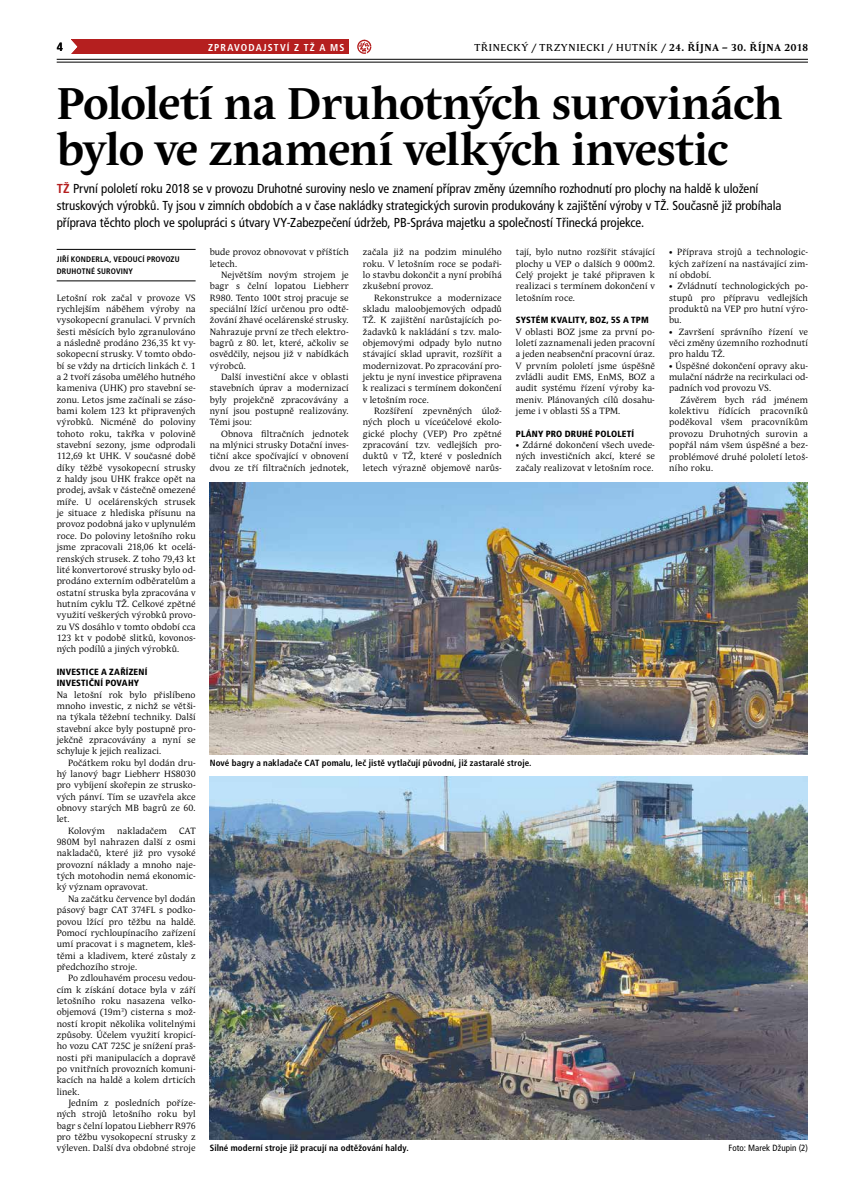
<style>
.page{position:relative;width:842px;height:1191px;background:#fff}
.page>*{position:absolute;margin:0;border:0;box-sizing:border-box;transform-origin:0 0}
.t1{font:700 44px/46px "Andulka Text Pro";letter-spacing:-.015em;color:#000}
.t2{font:condensed 13px/17px "Frutiger CE";letter-spacing:-.005em;color:#000}
.t3{font:700 condensed 12px "Frutiger CE";color:#000}
.t4{font:10px "Andulka Text Pro";letter-spacing:.065em;color:#000}
.t5{font:700 condensed 10px "Frutiger CE";letter-spacing:.11em;color:#fff}
.t6{font:9px/11.3px "Andulka Book Pro";letter-spacing:.015em;color:#000;text-align:justify}
.t7{font:700 condensed 9px "Frutiger CE";letter-spacing:.01em;color:#000}
.t8{font:900 condensed 9px/11.3px "Frutiger CE";letter-spacing:.015em;color:#000}
.t9{font:condensed 9px "Frutiger CE";letter-spacing:.005em;color:#000}
.t10{font:700 condensed 8px/11.3px "Frutiger CE";letter-spacing:.02em;color:#000}
.s1{font-weight:700}
.s2{font-weight:700;color:#b51f1f}
</style>
<div class="page">
<hr style="left:57px;top:59px;width:751px;height:1px;background:#000">
<hr style="left:57px;top:62px;width:751px;height:1px;background:#000">
<div style="left:71px;top:40px;width:278px;height:14px;background:#b51f1f"></div>
<svg style="left:71px;top:40px;width:6px;height:14px"></svg>
<hr style="left:57px;top:249px;width:139px;height:1px;background:#000">
<hr style="left:57px;top:281px;width:139px;height:1px;background:#000">
<img style="left:210px;top:777px;width:598px;height:363px">
<img style="left:210px;top:482px;width:598px;height:272px">
<svg style="left:357px;top:40px;width:14px;height:14px"></svg>
<p class="t4" style="left:475px;top:41px;width:335px">TŘINECKÝ / TRZYNIECKI / HUTNÍK / <span class="s1">24. října – 30. října 2018</span></p>
<h1 class="t1" style="left:57px;top:81px;width:727px">Pololetí na Druhotných surovinách bylo ve znamení velkých investic</h1>
<p class="t2" style="left:57px;top:180px;width:726px"><span class="s2">TŽ</span> První pololetí roku 2018 se v provozu Druhotné suroviny neslo ve znamení příprav změny územního rozhodnutí pro plochy na haldě k uložení struskových výrobků. Ty jsou v zimních obdobích a v čase nakládky strategických surovin produkovány k zajištění výroby v TŽ. Současně již probíhala příprava těchto ploch ve spolupráci s útvary VY-Zabezpečení údržeb, PB-Správa majetku a společností Třinecká projekce.</p>
<p class="t10" style="left:57px;top:254px;width:124px">JIŘÍ KONDERLA, VEDOUCÍ PROVOZU<br>DRUHOTNÉ SUROVINY</p>
<p class="t6" style="left:57px;top:292px;width:140px">Letošní rok začal v provoze VS rychlejším náběhem výroby na vysokopecní granulaci. V prvních šesti měsících bylo zgranulováno a následně prodáno 236,35 kt vy&shy;sokopecní strusky. V tomto obdo&shy;bí se vždy na drticích linkách č. 1 a 2 tvoří zásoba umělého hutného kameniva (UHK) pro stavební se&shy;zonu. Letos jsme začínali se záso&shy;bami kolem 123 kt připravených výrobků. Nicméně do poloviny tohoto roku, takřka v polovině stavební sezony, jsme odprodali 112,69 kt UHK. V současné době díky těžbě vysokopecní strusky z haldy jsou UHK frakce opět na prodej, avšak v částečně omezené míře. U ocelárenských strusek je situace z hlediska přísunu na provoz podobná jako v uplynulém roce. Do poloviny letošního roku jsme zpracovali 218,06 kt ocelá&shy;renských strusek. Z toho 79,43 kt lité konvertorové strusky bylo od&shy;prodáno externím odběratelům a ostatní struska byla zpracována v hutním cyklu TŽ. Celkové zpětné využití veškerých výrobků provo&shy;zu VS dosáhlo v tomto období cca 123 kt v podobě slitků, kovonos&shy;ných podílů a jiných výrobků.</p>
<p class="t8" style="left:57px;top:666px;width:84px">INVESTICE A ZAŘÍZENÍ<br>INVESTIČNÍ POVAHY</p>
<p class="t6" style="left:57px;top:689px;width:140px">Na letošní rok bylo přislíbeno mnoho investic, z nichž se větši&shy;na týkala těžební techniky. Další stavební akce byly postupně pro&shy;jekčně zpracovávány a nyní se schyluje k jejich realizaci.</p>
<p class="t6" style="left:68px;top:757px;width:129px">Počátkem roku byl dodán dru-</p>
<p class="t6" style="left:57px;top:768px;width:140px">hý lanový bagr Liebherr HS8030</p>
<p class="t6" style="left:57px;top:779px;width:140px">pro vybíjení skořepin ze strusko-</p>
<p class="t6" style="left:57px;top:791px;width:140px">vých pánví. Tím se uzavřela akce</p>
<p class="t6" style="left:57px;top:802px;width:140px">obnovy starých MB bagrů ze 60.</p>
<p class="t6" style="left:57px;top:813px;width:14px">let.</p>
<p class="t6" style="left:68px;top:825px;width:38px">Kolovým</p>
<p class="t6" style="left:117px;top:825px;width:51px">nakladačem</p>
<h3 class="t3" style="left:57px;top:40px;width:8px">4</h3>
<p class="t5" style="left:208px;top:41px;width:27px">Zpravodaj</p>
<p class="t5" style="left:268px;top:41px;width:77px">ství z TŽ a MS</p>
<p class="t6" style="left:210px;top:246px;width:140px">bude provoz obnovovat v příštích letech.</p>
<p class="t6" style="left:210px;top:269px;width:140px;text-indent:11px">Největším novým strojem je bagr s čelní lopatou Liebherr R980. Tento 100t stroj pracuje se speciální lžící určenou pro odtě&shy;žování žhavé ocelárenské strusky.<br>Nahrazuje první ze třech elektro&shy;bagrů z 80. let, které, ačkoliv se osvědčily, nejsou již v nabídkách výrobců.</p>
<p class="t6" style="left:210px;top:371px;width:140px;text-indent:11px">Další investiční akce v oblasti stavebních úprav a modernizací byly projekčně zpracovávány a nyní jsou postupně realizovány.<br>Těmi jsou:</p>
<p class="t6" style="left:210px;top:428px;width:140px;text-indent:11px">Obnova filtračních jednotek na mlýnici strusky Dotační inves&shy;tiční akce spočívající v obnovení dvou ze tří filtračních jednotek,</p>
<p class="t6" style="left:363px;top:246px;width:140px">začala již na podzim minulého roku. V letošním roce se podaři&shy;lo stavbu dokončit a nyní probíhá zkušební provoz.</p>
<p class="t6" style="left:363px;top:292px;width:140px;text-indent:11px">Rekonstrukce a modernizace skladu maloobjemových odpadů TŽ. K zajištění narůstajících po&shy;žadavků k nakládání s tzv. malo&shy;objemovými odpady bylo nutno stávající sklad upravit, rozšířit a modernizovat. Po zpracování pro&shy;jektu je nyní investice připravena k realizaci s termínem dokončení v letošním roce.</p>
<p class="t6" style="left:363px;top:405px;width:140px;text-indent:11px">Rozšíření zpevněných úlož&shy;ných ploch u víceúčelové ekolo&shy;gické plochy (VEP) Pro zpětné zpracování tzv. vedlejších pro&shy;duktů v TŽ, které v posledních letech výrazně objemově narůs-</p>
<p class="t6" style="left:516px;top:246px;width:140px">tají, bylo nutno rozšířit stávající plochy u VEP o dalších 9 000m2.<br>Celý projekt je také připraven k realizaci s termínem dokončení v letošním roce.</p>
<p class="t8" style="left:516px;top:315px;width:134px">SYSTÉM KVALITY, BOZ, 5S A TPM</p>
<p class="t6" style="left:516px;top:326px;width:140px">V oblasti BOZ jsme za první po&shy;loletí zaznamenali jeden pracovní a jeden neabsenční pracovní úraz.<br>V prvním pololetí jsme úspěšně zvládli audit EMS, EnMS, BOZ a audit systému řízení výroby ka&shy;meniv. Plánovaných cílů dosahu&shy;jeme i v oblasti 5S a TPM.</p>
<p class="t8" style="left:516px;top:428px;width:111px">PLÁNY PRO DRUHÉ POLOLETÍ</p>
<p class="t6" style="left:516px;top:439px;width:140px">• Zdárné dokončení všech uvede&shy;ných investičních akcí, které se začaly realizovat v letošním roce.</p>
<p class="t6" style="left:669px;top:246px;width:140px">• Příprava strojů a technologic&shy;kých zařízení na nastávající zim&shy;ní období.</p>
<p class="t6" style="left:669px;top:280px;width:140px">• Zvládnutí technologických po&shy;stupů pro přípravu vedlejších produktů na VEP pro hutní výro&shy;bu.</p>
<p class="t6" style="left:669px;top:326px;width:140px">• Završení správního řízení ve věci změny územního rozhodnutí pro haldu TŽ.</p>
<p class="t6" style="left:669px;top:360px;width:140px">• Úspěšné dokončení opravy aku&shy;mulační nádrže na recirkulaci od&shy;padních vod provozu VS.</p>
<p class="t6" style="left:669px;top:394px;width:140px;text-indent:11px">Závěrem bych rád jménem kolektivu řídících pracovníků poděkoval všem pracovníkům provozu Druhotných surovin a popřál nám všem úspěšné a bez&shy;problémové druhé pololetí letoš&shy;ního roku.</p>
<p class="t7" style="left:210px;top:757px;width:323px">Nové bagry a nakladače CAT pomalu, leč jistě vytlačují původní, již zastaralé stroje.</p>
<p class="t6" style="left:57px;top:825px;width:140px;text-indent:122px">CAT 980M byl nahrazen další z osmi nakladačů, které již pro vysoké provozní náklady a mnoho naje&shy;tých motohodin nemá ekonomic&shy;ký význam opravovat.</p>
<p class="t6" style="left:57px;top:893px;width:140px;text-indent:11px">Na začátku července byl dodán pásový bagr CAT 374FL s podko&shy;povou lžící pro těžbu na haldě.<br>Pomocí rychloupínacího zařízení umí pracovat i s magnetem, kleš&shy;těmi a kladivem, které zůstaly z předchozího stroje.</p>
<p class="t6" style="left:57px;top:972px;width:140px;text-indent:11px">Po zdlouhavém procesu vedou&shy;cím k získání dotace byla v září letošního roku nasazena velko&shy;objemová (19m<sup>3</sup>) cisterna s mož&shy;ností kropit několika volitelnými způsoby. Účelem využití kropicí&shy;ho vozu CAT 725C je snížení praš&shy;nosti při manipulacích a dopravě po vnitřních provozních komuni&shy;kacích na haldě a kolem drticích linek.</p>
<p class="t6" style="left:57px;top:1097px;width:140px;text-indent:11px">Jedním z posledních poříze&shy;ných strojů letošního roku byl bagr s čelní lopatou Liebherr R976 pro těžbu vysokopecní strusky z výleven. Další dva obdobné stroje</p>
<p class="t7" style="left:210px;top:1143px;width:200px">Silné moderní stroje již pracují na odtěžování haldy.</p>
<p class="t9" style="left:728px;top:1143px;width:81px">Foto: Marek Džupin (2)</p>
</div>
